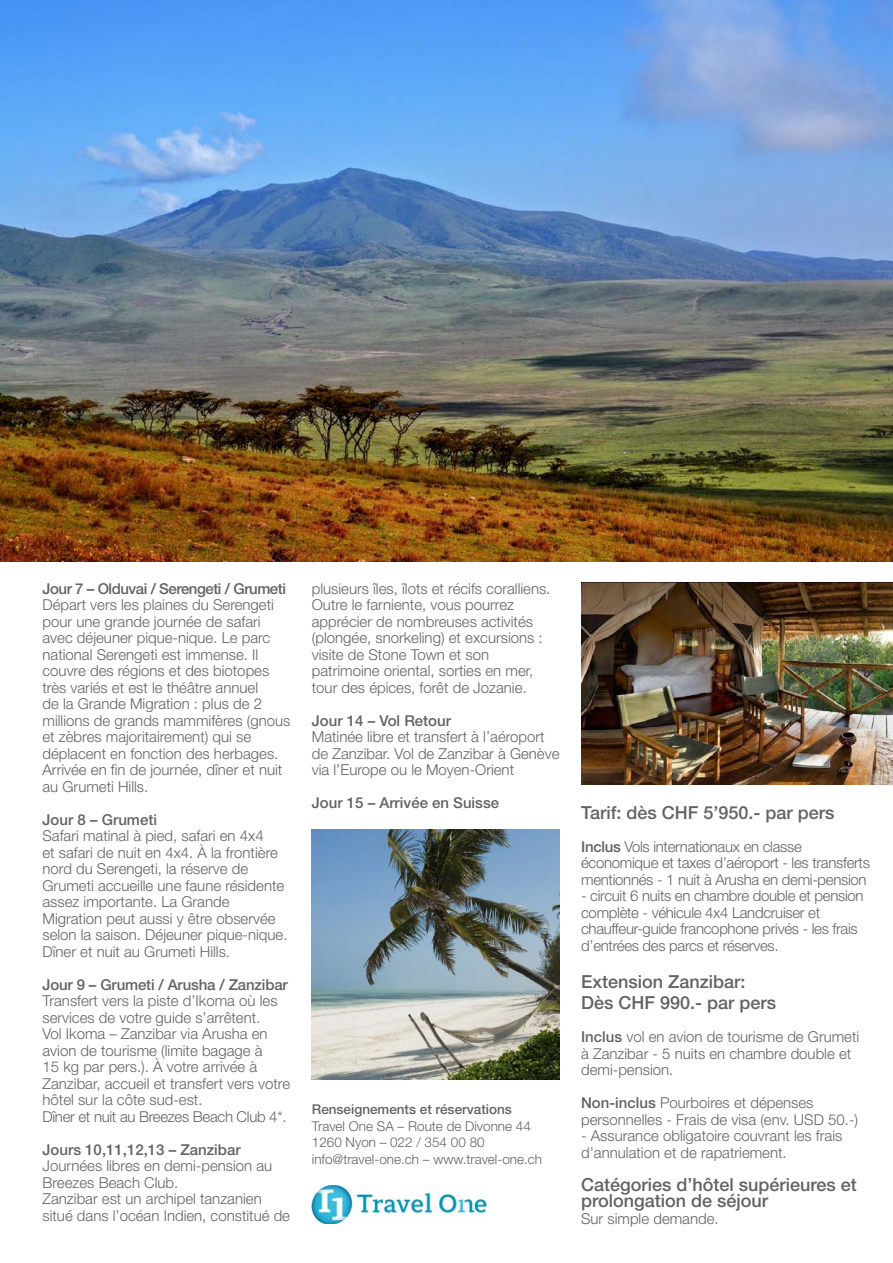
<style>
.page{position:relative;width:893px;height:1263px;background:#fff}
.page>*{position:absolute;margin:0;border:0;box-sizing:border-box;transform-origin:0 0}
.t1{font:500 18px/21px "Helvetica Neue LT Std";color:#646363}
.t2{font:300 15px/16.5px "Helvetica Neue LT Std";color:#646363}
.t3{font:300 15px/16.5px "Helvetica Neue LT Std";letter-spacing:-.02em;color:#646363}
.t4{font:500 15px "Helvetica Neue LT Std";color:#646363}
.t5{font:500 15px "Helvetica Neue LT Std";letter-spacing:-.03em;color:#646363}
.t6{font:300 13.5px/16.5px "Helvetica Neue";color:#646363}
.t7{font:500 13.5px "Helvetica Neue LT Std";color:#646363}
.s1{font-weight:500}
</style>
<div class="page">
<img style="left:581px;top:583px;width:312px;height:201px">
<img style="left:0;top:0;width:893px;height:562px">
<img style="left:312px;top:829px;width:248px;height:251px">
<img style="left:312px;top:1185px;width:174px;height:39px">
<p class="t5" style="left:43px;top:579px;width:245px">Jour 7 – Olduvai / Serengeti / Grumeti</p>
<p class="t2" style="left:43px;top:596px;width:249px">Départ vers les plaines du Serengeti pour une grande journée de safari avec déjeuner pique-nique. Le parc national Serengeti est immense. Il couvre des régions et des biotopes très variés et est le théâtre annuel<br>de la Grande Migration : plus de 2 millions de grands mammifères (gnous et zèbres majoritairement) qui se déplacent en fonction des herbages.<br>Arrivée en fin de journée, dîner et nuit au Grumeti Hills.</p>
<p class="t4" style="left:43px;top:810px;width:116px">Jour 8 – Grumeti</p>
<p class="t2" style="left:43px;top:827px;width:247px">Safari matinal à pied, safari en 4x4<br>et safari de nuit en 4x4. À la frontière nord du Serengeti, la réserve de Grumeti accueille une faune résidente assez importante. La Grande Migration peut aussi y être observée selon la saison. Déjeuner pique-nique.<br>Dîner et nuit au Grumeti Hills.</p>
<p class="t4" style="left:43px;top:975px;width:247px">Jour 9 – Grumeti / Arusha / Zanzibar</p>
<p class="t2" style="left:43px;top:992px;width:249px">Transfert vers la piste d’Ikoma où les services de votre guide s’arrêtent.<br>Vol Ikoma – Zanzibar via Arusha en avion de tourisme (limite bagage à<br>15 kg par pers.). À votre arrivée à Zanzibar, accueil et transfert vers votre hôtel sur la côte sud-est.<br>Dîner et nuit au Breezes Beach Club 4*.</p>
<p class="t4" style="left:43px;top:1140px;width:200px">Jours 10,11,12,13 – Zanzibar</p>
<p class="t2" style="left:43px;top:1157px;width:249px">Journées libres en demi-pension au<br>Breezes Beach Club.<br>Zanzibar est un archipel tanzanien situé dans l’océan Indien, constitué de</p>
<p class="t2" style="left:312px;top:580px;width:240px">plusieurs îles, îlots et récifs coralliens.<br>Outre le farniente, vous pourrez apprécier de nombreuses activités (plongée, snorkeling) et excursions : visite de Stone Town et son patrimoine oriental, sorties en mer, tour des épices, forêt de Jozanie.</p>
<p class="t4" style="left:312px;top:711px;width:141px">Jour 14 – Vol Retour</p>
<p class="t2" style="left:312px;top:728px;width:249px">Matinée libre et transfert à l’aéroport de Zanzibar. Vol de Zanzibar à Genève via l’Europe ou le Moyen-Orient</p>
<p class="t4" style="left:312px;top:794px;width:189px">Jour 15 – Arrivée en Suisse</p>
<p class="t7" style="left:312px;top:1101px;width:202px">Renseignements et réservations</p>
<p class="t6" style="left:312px;top:1117px;width:232px">Travel One SA – Route de Divonne 44<br>1260 Nyon – 022 / 354 00 80 info@travel-one.ch – www.travel-one.ch</p>
<p class="t1" style="left:581px;top:801px;width:255px">Tarif: dès CHF 5’950.- par pers</p>
<p class="t3" style="left:581px;top:838px;width:290px"><span class="s1">Inclus</span> Vols internationaux en classe économique et taxes d’aéroport - les transferts mentionnés - 1 nuit à Arusha en demi-pension</p>
<p class="t3" style="left:581px;top:887px;width:284px">- circuit 6 nuits en chambre double et pension complète - véhicule 4x4 Landcruiser et chauffeur-guide francophone privés - les frais d’entrées des parcs et réserves.</p>
<p class="t1" style="left:581px;top:971px;width:197px">Extension Zanzibar:<br>Dès CHF 990.- par pers</p>
<p class="t2" style="left:581px;top:1028px;width:280px"><span class="s1">Inclus</span> vol en avion de tourisme de Grumeti à Zanzibar - 5 nuits en chambre double et demi-pension.</p>
<p class="t2" style="left:581px;top:1094px;width:279px"><span class="s1">Non-inclus</span> Pourboires et dépenses personnelles - Frais de visa (env. USD 50.-)</p>
<p class="t2" style="left:581px;top:1127px;width:263px">- Assurance obligatoire couvrant les frais d’annulation et de rapatriement.</p>
<p class="t1" style="left:581px;top:1176px;width:277px;line-height:16.5px">Catégories d’hôtel supérieures et prolongation de séjour</p>
<p class="t2" style="left:581px;top:1210px;width:139px">Sur simple demande.</p>
</div>
